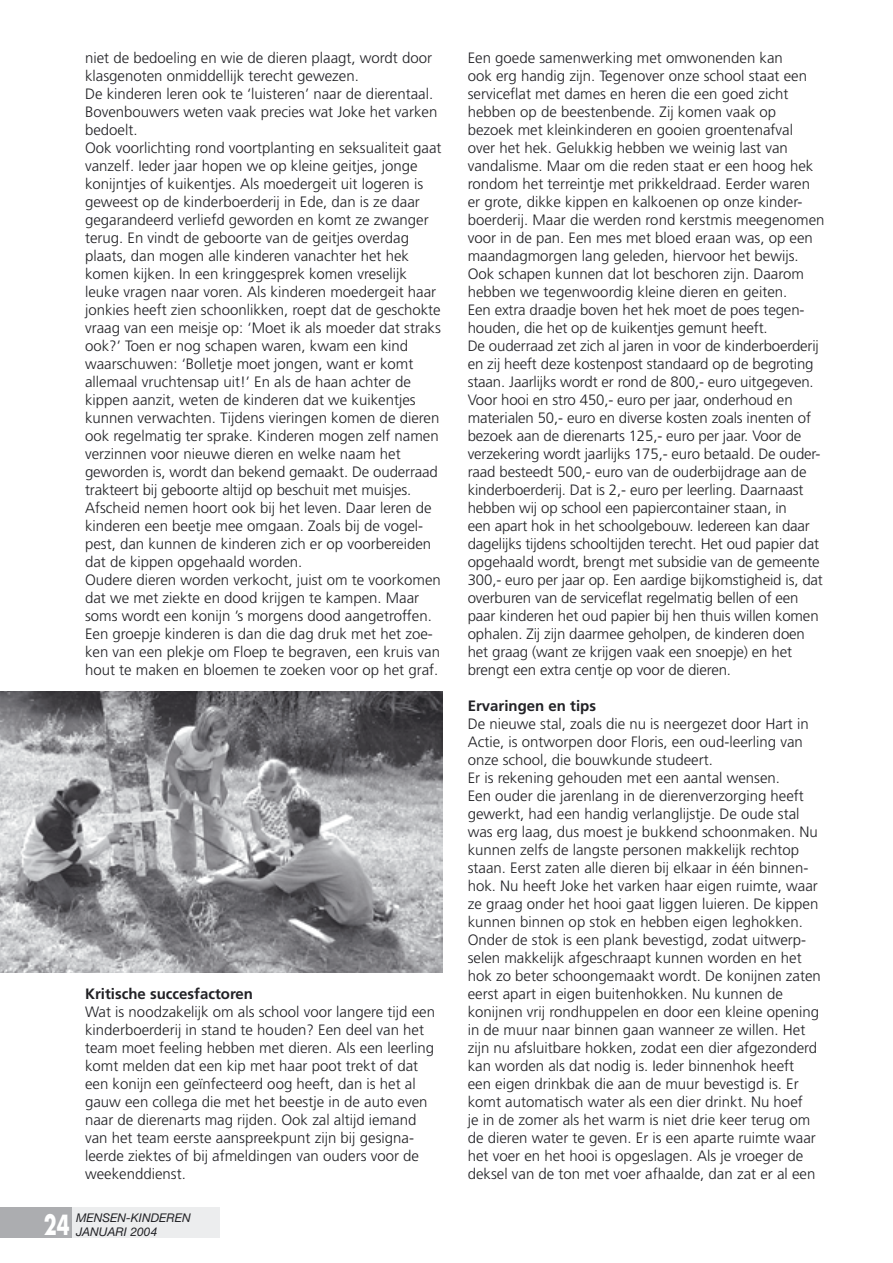
<style>
.page{position:relative;width:893px;height:1263px;background:#fff}
.page>*{position:absolute;margin:0;border:0;box-sizing:border-box;transform-origin:0 0}
.Normaal{font:700 27px "Futura";color:#fff;scale:.7 1}
.t1{font:300 15px/18px "Frutiger";color:#212125}
.t2{font:700 15px "Frutiger";color:#212125}
.Normaal-2{font:italic 12px "Helvetica Neue";color:#212125}
</style>
<div class="page">
<div style="left:72px;top:1207px;width:148px;height:31px;background:#ecedee"></div>
<div style="left:0;top:1207px;width:72px;height:31px;background:#acadb0"></div>
<img style="left:0;top:691px;width:442px;height:281px">
<p class="t1" style="left:85px;top:49px;width:349px">niet de bedoeling en wie de dieren plaagt, wordt door klasgenoten onmiddellijk terecht gewezen.</p>
<p class="t1" style="left:85px;top:85px;width:354px">De kinderen leren ook te ‘luisteren’ naar de dierentaal.<br>Bovenbouwers weten vaak precies wat Joke het varken bedoelt.</p>
<p class="t1" style="left:85px;top:139px;width:358px">Ook voorlichting rond voortplanting en seksualiteit gaat vanzelf. Ieder jaar hopen we op kleine geitjes, jonge konijntjes of kuikentjes. Als moedergeit uit logeren is geweest op de kinderboerderij in Ede, dan is ze daar gegarandeerd verliefd geworden en komt ze zwanger terug. En vindt de geboorte van de geitjes overdag plaats, dan mogen alle kinderen vanachter het hek komen kijken. In een kringgesprek komen vreselijk leuke vragen naar voren. Als kinderen moedergeit haar jonkies heeft zien schoonlikken, roept dat de geschokte vraag van een meisje op: ‘Moet ik als moeder dat straks ook?’ Toen er nog schapen waren, kwam een kind waarschuwen: ‘Bolletje moet jongen, want er komt allemaal vruchtensap uit!’ En als de haan achter de kippen aanzit, weten de kinderen dat we kuikentjes kunnen verwachten. Tijdens vieringen komen de dieren ook regelmatig ter sprake. Kinderen mogen zelf namen verzinnen voor nieuwe dieren en welke naam het geworden is, wordt dan bekend gemaakt. De ouderraad trakteert bij geboorte altijd op beschuit met muisjes.</p>
<p class="t1" style="left:85px;top:499px;width:348px">Afscheid nemen hoort ook bij het leven. Daar leren de kinderen een beetje mee omgaan. Zoals bij de vogel&shy;pest, dan kunnen de kinderen zich er op voorbereiden dat de kippen opgehaald worden.</p>
<p class="t1" style="left:85px;top:571px;width:357px">Oudere dieren worden verkocht, juist om te voorkomen dat we met ziekte en dood krijgen te kampen. Maar soms wordt een konijn ’s morgens dood aangetroffen.<br>Een groepje kinderen is dan die dag druk met het zoe&shy;ken van een plekje om Floep te begraven, een kruis van hout te maken en bloemen te zoeken voor op het graf.</p>
<p class="t2" style="left:85px;top:985px;width:170px">Kritische succesfactoren</p>
<p class="t1" style="left:85px;top:1003px;width:352px">Wat is noodzakelijk om als school voor langere tijd een kinderboerderij in stand te houden? Een deel van het team moet feeling hebben met dieren. Als een leerling komt melden dat een kip met haar poot trekt of dat een konijn een geïnfecteerd oog heeft, dan is het al gauw een collega die met het beestje in de auto even naar de dierenarts mag rijden. Ook zal altijd iemand van het team eerste aanspreekpunt zijn bij gesigna&shy;leerde ziektes of bij afmeldingen van ouders voor de weekenddienst.</p>
<p class="Normaal-2" style="left:76px;top:1210px;width:116px">MENSEN-KINDEREN</p>
<p class="Normaal" style="left:44px;top:1206px;width:38px">24</p>
<p class="Normaal-2" style="left:76px;top:1224px;width:83px">JANUARI 2004</p>
<p class="t1" style="left:468px;top:49px;width:358px">Een goede samenwerking met omwonenden kan<br>ook erg handig zijn. Tegenover onze school staat een serviceflat met dames en heren die een goed zicht hebben op de beestenbende. Zij komen vaak op bezoek met kleinkinderen en gooien groentenafval<br>over het hek. Gelukkig hebben we weinig last van vandalisme. Maar om die reden staat er een hoog hek rondom het terreintje met prikkeldraad. Eerder waren er grote, dikke kippen en kalkoenen op onze kinder&shy;boerderij. Maar die werden rond kerstmis meegenomen voor in de pan. Een mes met bloed eraan was, op een maandagmorgen lang geleden, hiervoor het bewijs.<br>Ook schapen kunnen dat lot beschoren zijn. Daarom hebben we tegenwoordig kleine dieren en geiten.</p>
<p class="t1" style="left:468px;top:301px;width:338px">Een extra draadje boven het hek moet de poes tegen&shy;houden, die het op de kuikentjes gemunt heeft.</p>
<p class="t1" style="left:468px;top:337px;width:357px">De ouderraad zet zich al jaren in voor de kinderboerderij en zij heeft deze kostenpost standaard op de begroting staan. Jaarlijks wordt er rond de 800,- euro uitgegeven.<br>Voor hooi en stro 450,- euro per jaar, onderhoud en materialen 50,- euro en diverse kosten zoals inenten of bezoek aan de dierenarts 125,- euro per jaar. Voor de verzekering wordt jaarlijks 175,- euro betaald. De ouder&shy;raad besteedt 500,- euro van de ouderbijdrage aan de kinderboerderij. Dat is 2,- euro per leerling. Daarnaast hebben wij op school een papiercontainer staan, in<br>een apart hok in het schoolgebouw. Iedereen kan daar dagelijks tijdens schooltijden terecht. Het oud papier dat opgehaald wordt, brengt met subsidie van de gemeente 300,- euro per jaar op. Een aardige bijkomstigheid is, dat overburen van de serviceflat regelmatig bellen of een paar kinderen het oud papier bij hen thuis willen komen ophalen. Zij zijn daarmee geholpen, de kinderen doen het graag (want ze krijgen vaak een snoepje) en het brengt een extra centje op voor de dieren.</p>
<p class="t2" style="left:468px;top:697px;width:130px">Ervaringen en tips</p>
<p class="t1" style="left:468px;top:715px;width:342px">De nieuwe stal, zoals die nu is neergezet door Hart in<br>Actie, is ontworpen door Floris, een oud-leerling van onze school, die bouwkunde studeert.</p>
<p class="t1" style="left:468px;top:769px;width:355px">Er is rekening gehouden met een aantal wensen.<br>Een ouder die jarenlang in de dierenverzorging heeft gewerkt, had een handig verlanglijstje. De oude stal was erg laag, dus moest je bukkend schoonmaken. Nu kunnen zelfs de langste personen makkelijk rechtop staan. Eerst zaten alle dieren bij elkaar in één binnen&shy;hok. Nu heeft Joke het varken haar eigen ruimte, waar ze graag onder het hooi gaat liggen luieren. De kippen kunnen binnen op stok en hebben eigen leghokken.<br>Onder de stok is een plank bevestigd, zodat uitwerp&shy;selen makkelijk afgeschraapt kunnen worden en het hok zo beter schoongemaakt wordt. De konijnen zaten eerst apart in eigen buitenhokken. Nu kunnen de konijnen vrij rondhuppelen en door een kleine opening in de muur naar binnen gaan wanneer ze willen. Het zijn nu afsluitbare hokken, zodat een dier afgezonderd kan worden als dat nodig is. Ieder binnenhok heeft een eigen drinkbak die aan de muur bevestigd is. Er komt automatisch water als een dier drinkt. Nu hoef<br>je in de zomer als het warm is niet drie keer terug om de dieren water te geven. Er is een aparte ruimte waar het voer en het hooi is opgeslagen. Als je vroeger de deksel van de ton met voer afhaalde, dan zat er al een</p>
</div>
